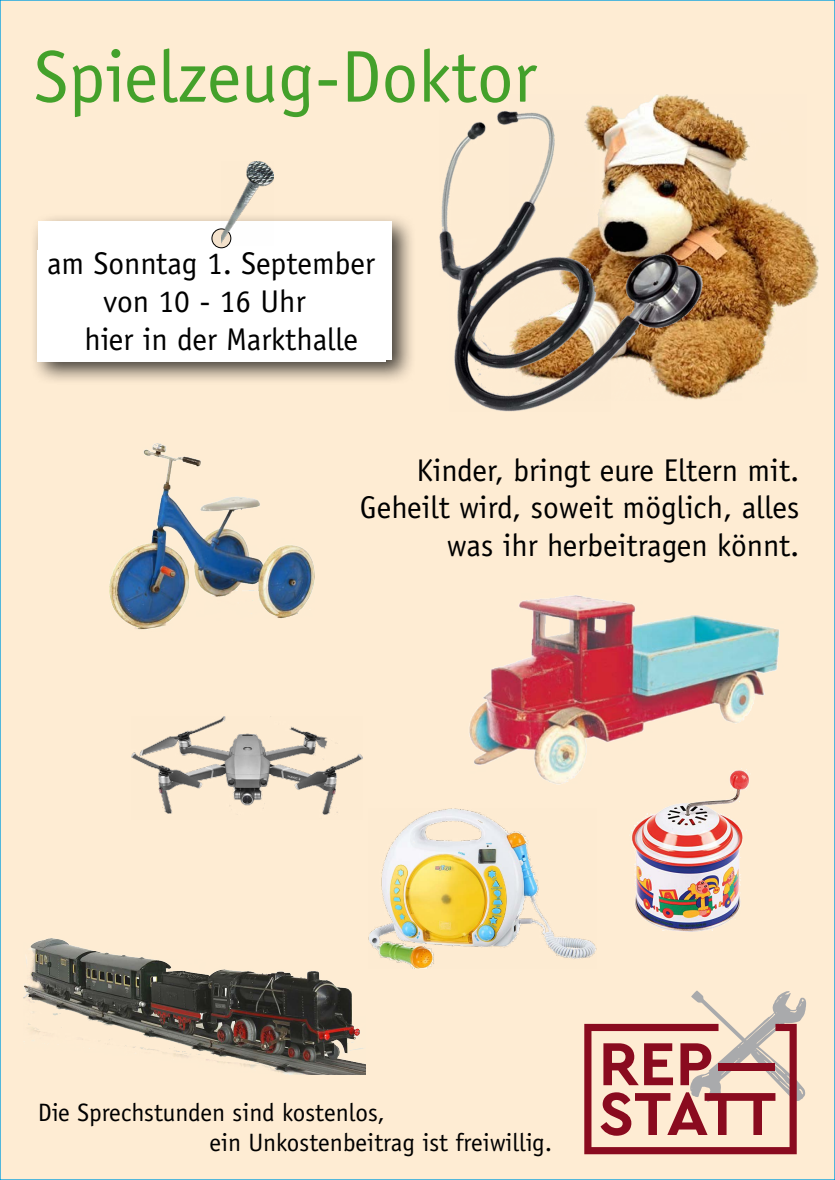
<style>
.page{position:relative;width:835px;height:1180px;background:#fff}
.page>*{position:absolute;margin:0;border:0;box-sizing:border-box;transform-origin:0 0}
.t1{font:73.5px "Officina Sans LT";color:#44a12b}
.t2{font:31.5px/37.8px "Officina Sans LT";color:#000;text-align:right}
.t3{font:25.2px/30.2px "Officina Sans LT";color:#000}
</style>
<div class="page">
<div style="left:0;top:0;width:834px;height:1179px;background:#feecd3"></div>
<svg style="left:584px;top:990px;width:222px;height:164px"></svg>
<div style="left:29px;top:213px;width:388px;height:172px;background:#000;opacity:.75"></div>
<div style="left:38px;top:221px;width:353px;height:139px;background:#fff"></div>
<div style="left:38px;top:251px;width:348px;height:111px;background:#fff"></div>
<img style="left:589px;top:95px;width:229px;height:304px">
<img style="left:439px;top:111px;width:263px;height:300px">
<img style="left:368px;top:808px;width:228px;height:160px">
<img style="left:469px;top:595px;width:311px;height:190px">
<img style="left:109px;top:443px;width:205px;height:187px">
<img style="left:23px;top:938px;width:342px;height:136px">
<img style="left:629px;top:768px;width:121px;height:163px">
<div style="left:212px;top:229px;width:19px;height:19px;background:#f4e2cc;border-radius:50%"></div>
<div style="left:212px;top:229px;width:19px;height:19px;border:1px solid #000;border-radius:50%"></div>
<img style="left:221px;top:161px;width:52px;height:84px">
<img style="left:132px;top:716px;width:230px;height:99px">
<h1 class="t1" style="left:34px;top:34px;width:504px">Spielzeug-Doktor</h1>
<p class="t2" style="left:47px;top:245px;width:329px">am Sonntag 1. September</p>
<p class="t2" style="left:103px;top:283px;width:204px">von 10 - 16 Uhr</p>
<p class="t2" style="left:84px;top:320px;width:275px">hier in der Markthalle</p>
<p class="t2" style="left:360px;top:451px;width:441px">Kinder, bringt eure Eltern mit.<br>Geheilt wird, soweit möglich, alles was ihr herbeitragen könnt.</p>
<p class="t3" style="left:209px;top:1097px;width:344px;text-indent:-172px">Die Sprechstunden sind kostenlos,<br>ein Unkostenbeitrag ist freiwillig.</p>
</div>
